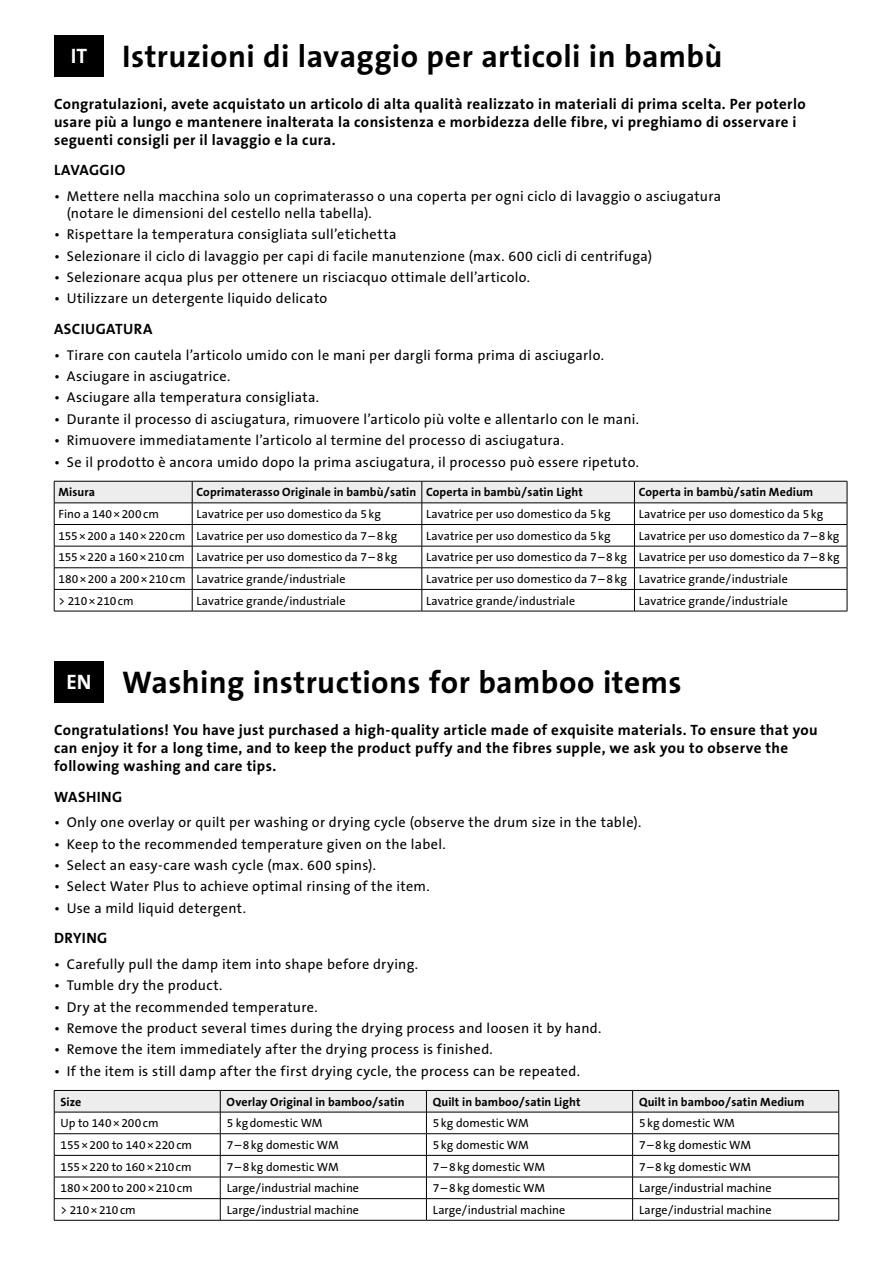
<style>
.page{position:relative;width:893px;height:1263px;background:#fff}
.page>*{position:absolute;margin:0;border:0;box-sizing:border-box;transform-origin:0 0}
.t1{font:700 31.5px "The Sans B W7";letter-spacing:.015em;color:#000}
.t2{font:700 15px/18px "The Sans B W7";letter-spacing:.025em;color:#000}
.t3{font:14.25px/17.1px "The Sans B W5 Plain";letter-spacing:.02em;color:#000}
.t4{font:12px "The Sans B W5 Plain";letter-spacing:.005em;color:#000}
.t5{font:700 12px "The Sans B W7";letter-spacing:.005em;color:#000}
.s1{font-size:21px;color:#fff}
</style>
<div class="page">
<svg style="left:54px;top:481px;width:794px;height:130px"></svg>
<hr style="left:54px;top:611px;width:138px;height:1px;background:#000">
<hr style="left:192px;top:611px;width:230px;height:1px;background:#000">
<hr style="left:422px;top:611px;width:212px;height:1px;background:#000">
<hr style="left:634px;top:611px;width:213px;height:1px;background:#000">
<div style="left:54px;top:35px;width:50px;height:41px;background:#000"></div>
<svg style="left:54px;top:1090px;width:785px;height:130px"></svg>
<hr style="left:54px;top:1220px;width:166px;height:1px;background:#000">
<hr style="left:220px;top:1220px;width:206px;height:1px;background:#000">
<hr style="left:426px;top:1220px;width:207px;height:1px;background:#000">
<hr style="left:633px;top:1220px;width:206px;height:1px;background:#000">
<div style="left:54px;top:661px;width:50px;height:41px;background:#000"></div>
<h1 class="t1" style="left:71px;top:36px;width:653px"><span class="s1">IT</span> Istruzioni di lavaggio per articoli in bambù</h1>
<p class="t2" style="left:54px;top:95px;width:753px">Congratulazioni, avete acquistato un articolo di alta qualità realizzato in materiali di prima scelta. Per poterlo usare più a lungo e mantenere inalterata la consistenza e morbidezza delle fibre, vi preghiamo di osservare i seguenti consigli per il lavaggio e la cura.</p>
<p class="t2" style="left:54px;top:161px;width:73px">LAVAGGIO</p>
<p class="t3" style="left:67px;top:188px;width:656px;text-indent:-13px">• Mettere nella macchina solo un coprimaterasso o una coperta per ogni ciclo di lavaggio o asciugatura (notare le dimensioni del cestello nella tabella).</p>
<p class="t3" style="left:54px;top:226px;width:344px">• Rispettare la temperatura consigliata sull’etichetta</p>
<p class="t3" style="left:54px;top:247px;width:599px">• Selezionare il ciclo di lavaggio per capi di facile manutenzione (max. 600 cicli di centrifuga)</p>
<p class="t3" style="left:54px;top:269px;width:478px">• Selezionare acqua plus per ottenere un risciacquo ottimale dell’articolo.</p>
<p class="t3" style="left:54px;top:290px;width:275px">• Utilizzare un detergente liquido delicato</p>
<p class="t2" style="left:54px;top:320px;width:100px">ASCIUGATURA</p>
<p class="t3" style="left:54px;top:346px;width:551px">• Tirare con cautela l’articolo umido con le mani per dargli forma prima di asciugarlo.</p>
<p class="t3" style="left:54px;top:368px;width:178px">• Asciugare in asciugatrice.</p>
<p class="t3" style="left:54px;top:389px;width:267px">• Asciugare alla temperatura consigliata.</p>
<p class="t3" style="left:54px;top:410px;width:587px">• Durante il processo di asciugatura, rimuovere l’articolo più volte e allentarlo con le mani.</p>
<p class="t3" style="left:54px;top:432px;width:511px">• Rimuovere immediatamente l’articolo al termine del processo di asciugatura.</p>
<p class="t3" style="left:54px;top:453px;width:586px">• Se il prodotto è ancora umido dopo la prima asciugatura, il processo può essere ripetuto.</p>
<p class="t5" style="left:58px;top:485px;width:38px">Misura</p>
<p class="t5" style="left:196px;top:485px;width:388px">Coprimaterasso Originale in bambù/satin Coperta in bambù/satin Light</p>
<p class="t5" style="left:639px;top:485px;width:176px">Coperta in bambù/satin Medium</p>
<p class="t4" style="left:58px;top:506px;width:102px">Fino a 140×200cm</p>
<p class="t4" style="left:196px;top:506px;width:186px">Lavatrice per uso domestico da 5kg</p>
<p class="t4" style="left:426px;top:506px;width:186px">Lavatrice per uso domestico da 5kg</p>
<p class="t4" style="left:639px;top:506px;width:186px">Lavatrice per uso domestico da 5kg</p>
<p class="t4" style="left:58px;top:528px;width:340px">155×200 a 140×220cm Lavatrice per uso domestico da 7–8kg</p>
<p class="t4" style="left:426px;top:528px;width:186px">Lavatrice per uso domestico da 5kg</p>
<p class="t4" style="left:639px;top:528px;width:202px">Lavatrice per uso domestico da 7–8kg</p>
<p class="t4" style="left:58px;top:550px;width:340px">155×220 a 160×210cm Lavatrice per uso domestico da 7–8kg</p>
<p class="t4" style="left:426px;top:550px;width:415px">Lavatrice per uso domestico da 7–8kg Lavatrice per uso domestico da 7–8kg</p>
<p class="t4" style="left:58px;top:571px;width:289px">180×200 a 200×210cm Lavatrice grande/industriale</p>
<p class="t4" style="left:426px;top:571px;width:363px">Lavatrice per uso domestico da 7–8kg Lavatrice grande/industriale</p>
<p class="t4" style="left:58px;top:593px;width:77px">&gt; 210×210cm</p>
<p class="t4" style="left:196px;top:593px;width:151px">Lavatrice grande/industriale</p>
<p class="t4" style="left:426px;top:593px;width:151px">Lavatrice grande/industriale</p>
<p class="t4" style="left:639px;top:593px;width:151px">Lavatrice grande/industriale</p>
<h1 class="t1" style="left:66px;top:662px;width:617px"><span class="s1">EN</span> Washing instructions for bamboo items</h1>
<p class="t2" style="left:54px;top:721px;width:765px">Congratulations! You have just purchased a high-quality article made of exquisite materials. To ensure that you can enjoy it for a long time, and to keep the product puffy and the fibres supple, we ask you to observe the following washing and care tips.</p>
<p class="t2" style="left:54px;top:788px;width:70px">WASHING</p>
<p class="t3" style="left:54px;top:814px;width:589px">• Only one overlay or quilt per washing or drying cycle (observe the drum size in the table).</p>
<p class="t3" style="left:54px;top:835px;width:393px">• Keep to the recommended temperature given on the label.</p>
<p class="t3" style="left:54px;top:857px;width:323px">• Select an easy-care wash cycle (max. 600 spins).</p>
<p class="t3" style="left:54px;top:878px;width:377px">• Select Water Plus to achieve optimal rinsing of the item.</p>
<p class="t3" style="left:54px;top:899px;width:193px">• Use a mild liquid detergent.</p>
<p class="t2" style="left:54px;top:929px;width:55px">DRYING</p>
<p class="t3" style="left:54px;top:956px;width:365px">• Carefully pull the damp item into shape before drying.</p>
<p class="t3" style="left:54px;top:977px;width:170px">• Tumble dry the product.</p>
<p class="t3" style="left:54px;top:998px;width:265px">• Dry at the recommended temperature.</p>
<p class="t3" style="left:54px;top:1020px;width:549px">• Remove the product several times during the drying process and loosen it by hand.</p>
<p class="t3" style="left:54px;top:1041px;width:440px">• Remove the item immediately after the drying process is finished.</p>
<p class="t3" style="left:54px;top:1062px;width:528px">• If the item is still damp after the first drying cycle, the process can be repeated.</p>
<p class="t5" style="left:61px;top:1094px;width:22px">Size</p>
<p class="t5" style="left:227px;top:1094px;width:180px">Overlay Original in bamboo/satin</p>
<p class="t5" style="left:433px;top:1094px;width:149px">Quilt in bamboo/satin Light</p>
<p class="t5" style="left:639px;top:1094px;width:167px">Quilt in bamboo/satin Medium</p>
<p class="t4" style="left:61px;top:1115px;width:99px">Up to 140×200cm</p>
<p class="t4" style="left:227px;top:1115px;width:97px">5 kgdomestic WM</p>
<p class="t4" style="left:433px;top:1115px;width:97px">5kg domestic WM</p>
<p class="t4" style="left:639px;top:1115px;width:97px">5kg domestic WM</p>
<p class="t4" style="left:61px;top:1137px;width:133px">155×200 to 140×220cm</p>
<p class="t4" style="left:227px;top:1137px;width:114px">7–8kg domestic WM</p>
<p class="t4" style="left:433px;top:1137px;width:97px">5kg domestic WM</p>
<p class="t4" style="left:639px;top:1137px;width:114px">7–8kg domestic WM</p>
<p class="t4" style="left:61px;top:1159px;width:133px">155×220 to 160×210cm</p>
<p class="t4" style="left:227px;top:1159px;width:114px">7–8kg domestic WM</p>
<p class="t4" style="left:433px;top:1159px;width:114px">7–8kg domestic WM</p>
<p class="t4" style="left:639px;top:1159px;width:114px">7–8kg domestic WM</p>
<p class="t4" style="left:61px;top:1180px;width:134px">180×200 to 200×210cm</p>
<p class="t4" style="left:227px;top:1180px;width:134px">Large/industrial machine</p>
<p class="t4" style="left:433px;top:1180px;width:114px">7–8kg domestic WM</p>
<p class="t4" style="left:639px;top:1180px;width:134px">Large/industrial machine</p>
<p class="t4" style="left:61px;top:1202px;width:77px">&gt; 210×210cm</p>
<p class="t4" style="left:227px;top:1202px;width:134px">Large/industrial machine</p>
<p class="t4" style="left:433px;top:1202px;width:134px">Large/industrial machine</p>
<p class="t4" style="left:639px;top:1202px;width:134px">Large/industrial machine</p>
</div>
